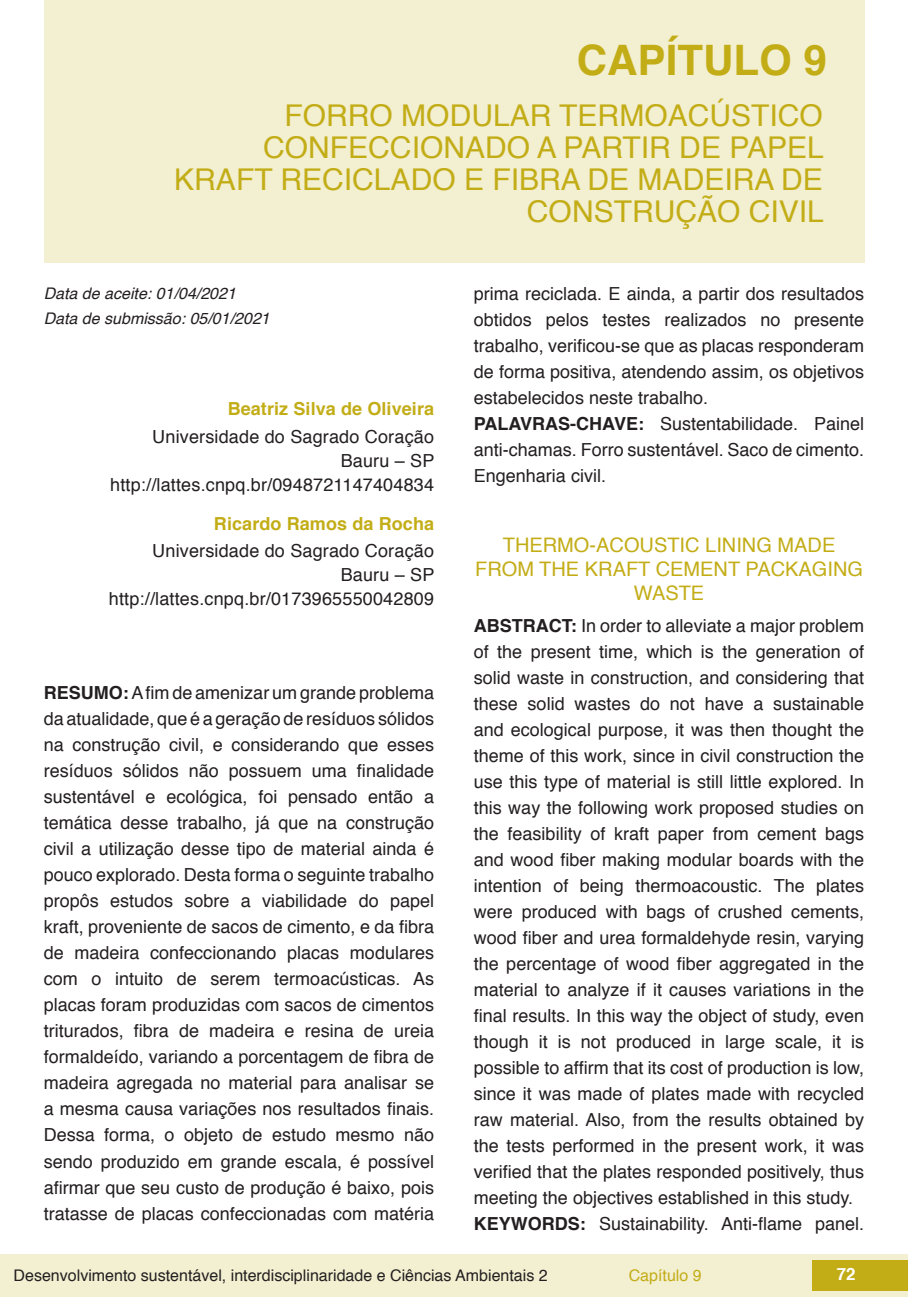
<style>
.page{position:relative;width:908px;height:1304px;background:#fff}
.page>*{position:absolute;margin:0;border:0;box-sizing:border-box;transform-origin:0 0}
.capítulos{font:700 42px "Helvetica";color:#c3ad17}
.nome_artigos{font:30px/32px "Helvetica";color:#c3ad17;text-align:right}
.título_Inglês{font:20px/24px "Helvetica";color:#c3ad17;text-align:center}
.Resumos_e_PC_TXT{font:18px/26px "Helvetica";color:#231f20;text-align:justify}
.info_autores{font:18px "Helvetica";letter-spacing:.01em;color:#231f20}
.nome_autores{font:700 18px "Helvetica";letter-spacing:.005em;color:#c3ad17}
.t1{font:700 16.8px "Helvetica";color:#fff}
.t2{font:16px "Helvetica";color:#231f20}
.data{font:italic 16px "Helvetica";color:#231f20}
.t3{font:16px "Helvetica";color:#c3ad17}
.s1{font-weight:700}
</style>
<div class="page">
<div style="left:0;top:1254px;width:906px;height:43px;background:#f3efd1"></div>
<div style="left:812px;top:1261px;width:95px;height:30px;background:#c3ad17"></div>
<div style="left:44px;top:0;width:819px;height:263px;background:#f3efd1"></div>
<p class="capítulos" style="left:576px;top:26px;width:251px">CAPÍTULO 9</p>
<p class="nome_artigos" style="left:174px;top:101px;width:651px">FORRO MODULAR TERMOACÚSTICO<br>CONFECCIONADO A PARTIR DE PAPEL<br>KRAFT RECICLADO E FIBRA DE MADEIRA DE<br>CONSTRUÇÃO CIVIL</p>
<p class="data" style="left:44px;top:280px;width:194px">Data de aceite: 01/04/2021</p>
<p class="data" style="left:44px;top:306px;width:227px">Data de submissão: 05/01/2021</p>
<p class="nome_autores" style="left:227px;top:395px;width:208px">Beatriz Silva de Oliveira</p>
<p class="info_autores" style="left:152px;top:423px;width:283px">Universidade do Sagrado Coração</p>
<p class="info_autores" style="left:340px;top:447px;width:95px">Bauru – SP</p>
<p class="info_autores" style="left:110px;top:471px;width:325px">http://lattes.cnpq.br/0948721147404834</p>
<p class="nome_autores" style="left:214px;top:509px;width:221px">Ricardo Ramos da Rocha</p>
<p class="info_autores" style="left:152px;top:537px;width:283px">Universidade do Sagrado Coração</p>
<p class="info_autores" style="left:340px;top:561px;width:95px">Bauru – SP</p>
<p class="info_autores" style="left:109px;top:585px;width:326px">http://lattes.cnpq.br/0173965550042809</p>
<p class="Resumos_e_PC_TXT" style="left:44px;top:681px;width:392px"><span class="s1">RESUMO:</span> A fim de amenizar um grande problema da atualidade, que é a geração de resíduos sólidos na construção civil, e considerando que esses resíduos sólidos não possuem uma finalidade sustentável e ecológica, foi pensado então a temática desse trabalho, já que na construção civil a utilização desse tipo de material ainda é pouco explorado. Desta forma o seguinte trabalho propôs estudos sobre a viabilidade do papel kraft, proveniente de sacos de cimento, e da fibra de madeira confeccionando placas modulares com o intuito de serem termoacústicas. As placas foram produzidas com sacos de cimentos triturados, fibra de madeira e resina de ureia formaldeído, variando a porcentagem de fibra de madeira agregada no material para analisar se a mesma causa variações nos resultados finais.<br>Dessa forma, o objeto de estudo mesmo não sendo produzido em grande escala, é possível afirmar que seu custo de produção é baixo, pois tratasse de placas confeccionadas com matéria</p>
<p class="Resumos_e_PC_TXT" style="left:473px;top:281px;width:392px">prima reciclada. E ainda, a partir dos resultados obtidos pelos testes realizados no presente trabalho, verificou-se que as placas responderam de forma positiva, atendendo assim, os objetivos estabelecidos neste trabalho.</p>
<p class="Resumos_e_PC_TXT" style="left:473px;top:411px;width:392px"><span class="s1">PALAVRAS-CHAVE:</span> Sustentabilidade. Painel anti-chamas. Forro sustentável. Saco de cimento.<br>Engenharia civil.</p>
<p class="título_Inglês" style="left:475px;top:534px;width:389px">THERMO-ACOUSTIC LINING MADE<br>FROM THE KRAFT CEMENT PACKAGING<br>WASTE</p>
<p class="Resumos_e_PC_TXT" style="left:473px;top:613px;width:392px"><span class="s1">ABSTRACT:</span> In order to alleviate a major problem of the present time, which is the generation of solid waste in construction, and considering that these solid wastes do not have a sustainable and ecological purpose, it was then thought the theme of this work, since in civil construction the use this type of material is still little explored. In this way the following work proposed studies on the feasibility of kraft paper from cement bags and wood fiber making modular boards with the intention of being thermoacoustic. The plates were produced with bags of crushed cements, wood fiber and urea formaldehyde resin, varying the percentage of wood fiber aggregated in the material to analyze if it causes variations in the final results. In this way the object of study, even though it is not produced in large scale, it is possible to affirm that its cost of production is low, since it was made of plates made with recycled raw material. Also, from the results obtained by the tests performed in the present work, it was verified that the plates responded positively, thus meeting the objectives established in this study.</p>
<p class="Resumos_e_PC_TXT" style="left:473px;top:1211px;width:392px"><span class="s1">KEYWORDS:</span> Sustainability. Anti-flame panel.</p>
<p class="t2" style="left:14px;top:1263px;width:535px">Desenvolvimento sustentável, interdisciplinaridade e Ciências Ambientais 2</p>
<p class="t3" style="left:628px;top:1263px;width:74px">Capítulo 9</p>
<p class="t1" style="left:836px;top:1261px;width:20px">72</p>
</div>
